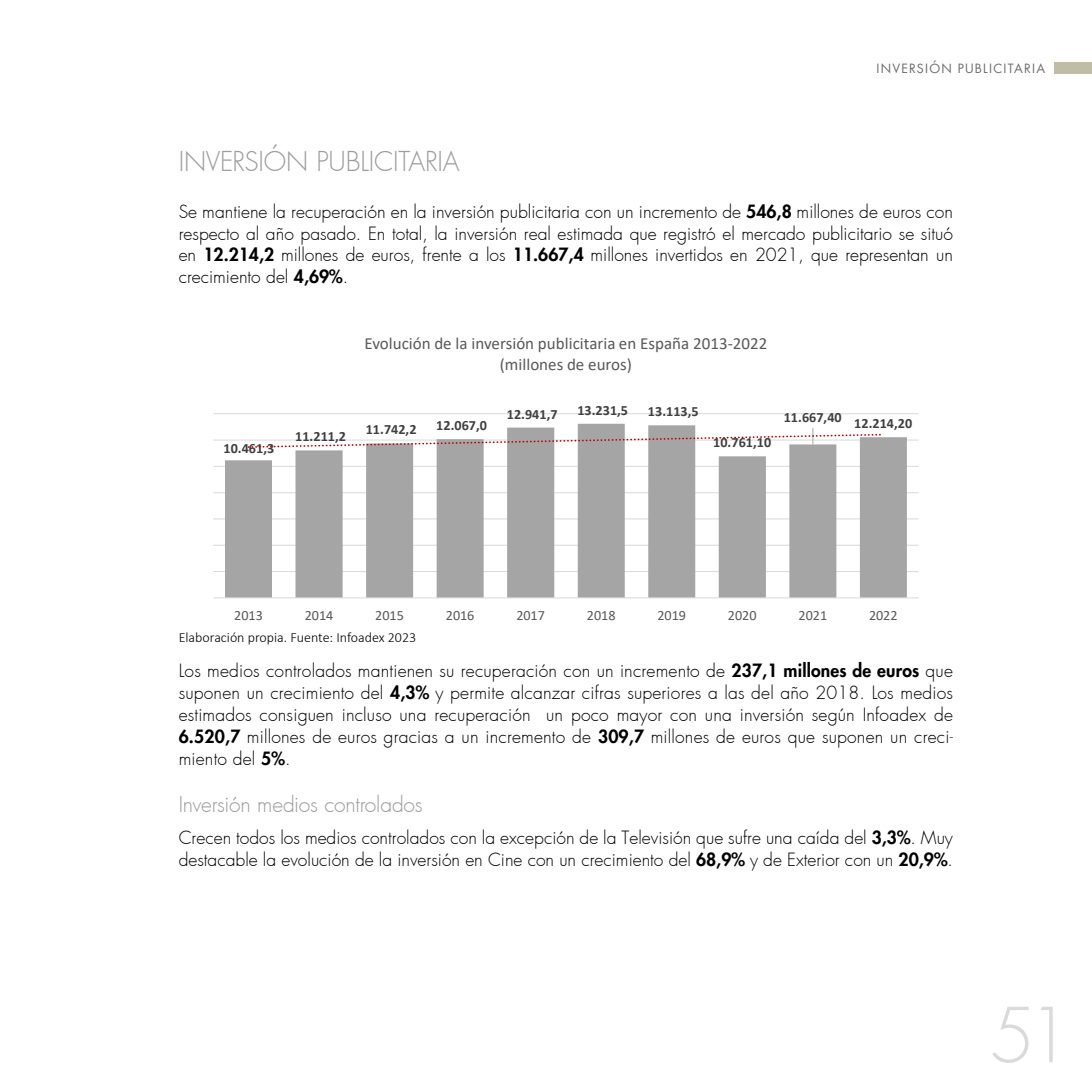
<style>
.page{position:relative;width:1092px;height:1092px;background:#fff}
.page>*{position:absolute;margin:0;border:0;box-sizing:border-box;transform-origin:0 0}
.t1{font:300 73.5px "Futura";color:#dadada}
.Nivel_1_título_capít{font:300 26.25px "Futura";letter-spacing:-.01em;color:#9d9d9c}
.Nivel_2_apartado_cap{font:300 21px "Futura";letter-spacing:-.01em;color:#9d9d9c}
.t2{font:300 17.5px/21.9px "Futura";color:#000;text-align:justify}
.t3{font:16.97px/20.8px "Calibri";color:#595959;text-align:center}
.t4{font:700 14.17px "Calibri";letter-spacing:.005em;color:#404040}
.t5{font:14.17px "Calibri";letter-spacing:.005em;color:#595959}
.Pie_de_tabla{font:300 14px "Calibri";color:#000}
.t6{font:12.25px "Futura";letter-spacing:.095em;color:#706f6f}
.s1{font-weight:800}
</style>
<div class="page">
<div style="left:1054px;top:62px;width:37px;height:11px;background:#c0bda6"></div>
<hr style="left:213px;top:571px;width:705px;height:1px;background:#d9d9d9">
<hr style="left:213px;top:544px;width:705px;height:1px;background:#d9d9d9">
<hr style="left:213px;top:518px;width:705px;height:1px;background:#d9d9d9">
<hr style="left:213px;top:492px;width:705px;height:1px;background:#d9d9d9">
<hr style="left:213px;top:466px;width:705px;height:1px;background:#d9d9d9">
<hr style="left:213px;top:439px;width:705px;height:1px;background:#d9d9d9">
<hr style="left:213px;top:413px;width:705px;height:1px;background:#d9d9d9">
<svg style="left:225px;top:424px;width:681px;height:173px;fill:#a5a5a5"></svg>
<hr style="left:213px;top:597px;width:705px;height:1px;background:#d9d9d9">
<svg style="left:247px;top:428px;width:638px;height:21px"></svg>
<p class="t6" style="left:876px;top:60px;width:170px">INVERSIÓN PUBLICITARIA</p>
<p class="Nivel_1_título_capít" style="left:179px;top:144px;width:282px">INVERSIÓN PUBLICITARIA</p>
<p class="t2" style="left:179px;top:200px;width:775px">Se mantiene la recuperación en la inversión publicitaria con un incremento de <span class="s1">546,8</span> millones de euros con respecto al año pasado. En total, la inversión real estimada que registró el mercado publicitario se situó en <span class="s1">12.214,2</span> millones de euros, frente a los <span class="s1">11.667,4</span> millones invertidos en 2021, que representan un crecimiento del <span class="s1">4,69%</span>.</p>
<p class="t4" style="left:223px;top:438px;width:52px">10.461,3</p>
<p class="t4" style="left:295px;top:426px;width:52px">11.211,2</p>
<p class="t3" style="left:364px;top:332px;width:404px">Evolución de la inversión publicitaria en España 2013-2022 (millones de euros)</p>
<p class="t4" style="left:366px;top:419px;width:52px">11.742,2</p>
<p class="t4" style="left:436px;top:415px;width:52px">12.067,0</p>
<p class="t4" style="left:507px;top:404px;width:52px">12.941,7</p>
<p class="t4" style="left:577px;top:400px;width:52px">13.231,5</p>
<p class="t4" style="left:648px;top:401px;width:52px">13.113,5</p>
<p class="t4" style="left:713px;top:432px;width:59px">10.761,10</p>
<p class="t4" style="left:783px;top:410px;width:130px">11.667,40 12.214,20</p>
<p class="t5" style="left:234px;top:605px;width:30px">2013</p>
<p class="t5" style="left:305px;top:605px;width:30px">2014</p>
<p class="t5" style="left:375px;top:605px;width:30px">2015</p>
<p class="t5" style="left:446px;top:605px;width:30px">2016</p>
<p class="t5" style="left:516px;top:605px;width:30px">2017</p>
<p class="t5" style="left:587px;top:605px;width:30px">2018</p>
<p class="t5" style="left:657px;top:605px;width:30px">2019</p>
<p class="t5" style="left:728px;top:605px;width:30px">2020</p>
<p class="t5" style="left:798px;top:605px;width:30px">2021</p>
<p class="t5" style="left:869px;top:605px;width:30px">2022</p>
<p class="Pie_de_tabla" style="left:179px;top:628px;width:239px">Elaboración propia. Fuente: Infoadex 2023</p>
<p class="t2" style="left:179px;top:660px;width:775px">Los medios controlados mantienen su recuperación con un incremento de <span class="s1">237,1 millones de euros</span> que suponen un crecimiento del <span class="s1">4,3%</span> y permite alcanzar cifras superiores a las del año 2018. Los medios estimados consiguen incluso una recuperación un poco mayor con una inversión según Infoadex de <span class="s1">6.520,7</span> millones de euros gracias a un incremento de <span class="s1">309,7</span> millones de euros que suponen un creci&shy;miento del <span class="s1">5%</span>.</p>
<p class="Nivel_2_apartado_cap" style="left:179px;top:790px;width:246px">Inversión medios controlados</p>
<p class="t2" style="left:179px;top:826px;width:775px">Crecen todos los medios controlados con la excepción de la Televisión que sufre una caída del <span class="s1">3,3%</span>. Muy destacable la evolución de la inversión en Cine con un crecimiento del <span class="s1">68,9%</span> y de Exterior con un <span class="s1">20,9%</span>.</p>
<h1 class="t1" style="left:989px;top:988px;width:84px">51</h1>
</div>
